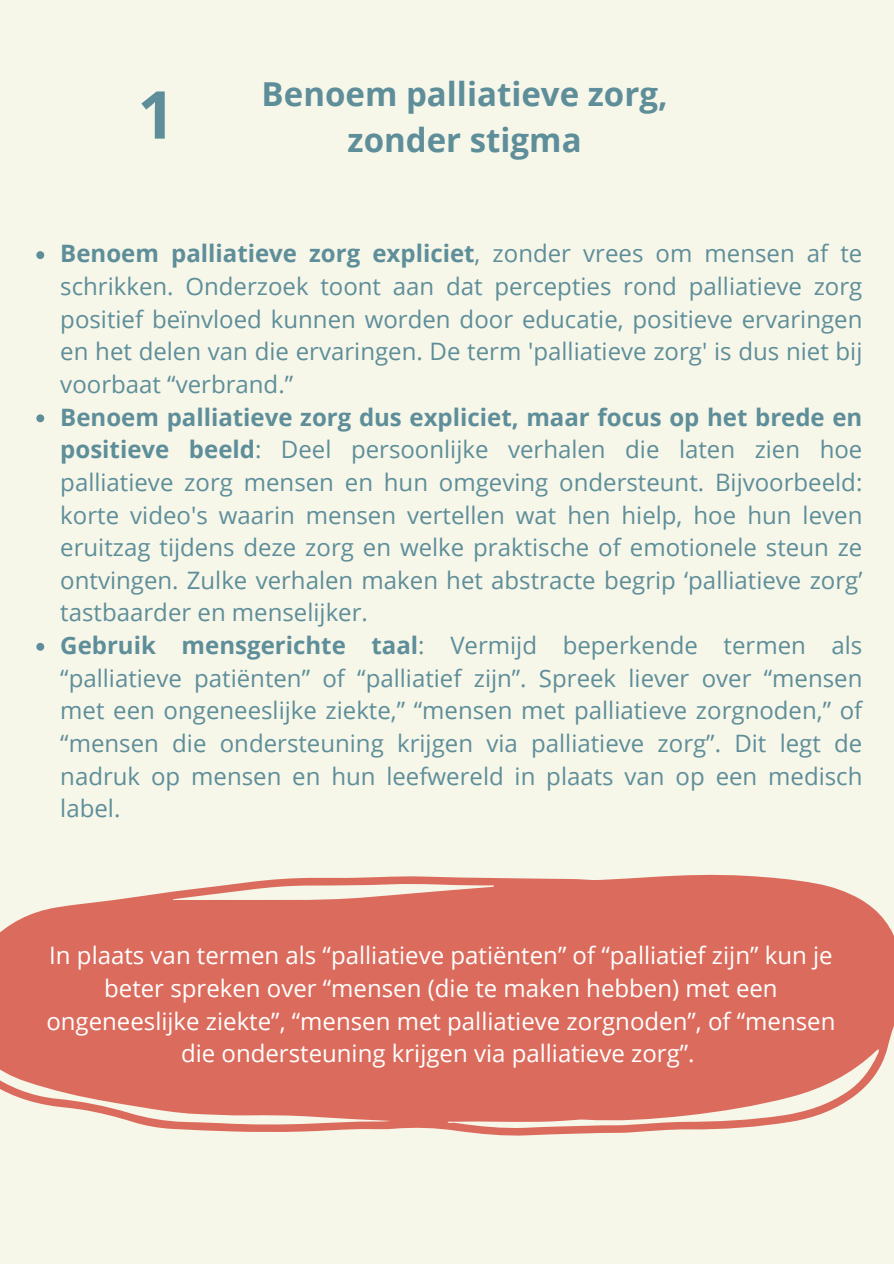
<style>
.page{position:relative;width:894px;height:1264px;background:#fff}
.page>*{position:absolute;margin:0;border:0;box-sizing:border-box;transform-origin:0 0}
.t1{font:700 66px "Open Sans";color:#5e8e99}
.t2{font:700 33px/46.2px "Open Sans";color:#5e8e99;text-align:center}
.t3{font:24px/32.7px "Open Sans";color:#5e8e99;text-align:justify}
.t4{font:24px/32.7px "Open Sans";color:#fff;text-align:center}
.s1{font-weight:700}
</style>
<div class="page">
<div style="left:0;top:0;width:893px;height:1263px;background:#f6f6e9"></div>
<svg style="left:0;top:874px;width:893px;height:262px;background:#de7e70"></svg>
<svg style="left:36px;top:251px;width:8px;height:8px"></svg>
<svg style="left:36px;top:414px;width:8px;height:8px"></svg>
<svg style="left:36px;top:643px;width:8px;height:7px"></svg>
<p class="t1" style="left:137px;top:68px;width:39px">1</p>
<p class="t2" style="left:261px;top:70px;width:407px">Benoem palliatieve zorg, zonder stigma</p>
<p class="t3" style="left:60px;top:237px;width:803px"><span class="s1">Benoem palliatieve zorg expliciet</span>, zonder vrees om mensen af te schrikken. Onderzoek toont aan dat percepties rond palliatieve zorg positief beïnvloed kunnen worden door educatie, positieve ervaringen en het delen van die ervaringen. De term 'palliatieve zorg' is dus niet bij voorbaat “verbrand.”</p>
<h1 class="t3" style="left:60px;top:400px;width:803px"><span class="s1">Benoem palliatieve zorg dus expliciet, maar focus op het brede en positieve beeld</span>: Deel persoonlijke verhalen die laten zien hoe palliatieve zorg mensen en hun omgeving ondersteunt. Bijvoorbeeld: korte video's waarin mensen vertellen wat hen hielp, hoe hun leven eruitzag tijdens deze zorg en welke praktische of emotionele steun ze ontvingen. Zulke verhalen maken het abstracte begrip ‘palliatieve zorg’ tastbaarder en menselijker.</h1>
<p class="t3" style="left:60px;top:628px;width:803px"><span class="s1">Gebruik mensgerichte taal</span>: Vermijd beperkende termen als “palliatieve patiënten” of “palliatief zijn”. Spreek liever over “mensen met een ongeneeslijke ziekte,” “mensen met palliatieve zorgnoden,” of “mensen die ondersteuning krijgen via palliatieve zorg”. Dit legt de nadruk op mensen en hun leefwereld in plaats van op een medisch label.</p>
<p class="t4" style="left:46px;top:938px;width:790px">In plaats van termen als “palliatieve patiënten” of “palliatief zijn” kun je beter spreken over “mensen (die te maken hebben) met een ongeneeslijke ziekte”, “mensen met palliatieve zorgnoden”, of “mensen die ondersteuning krijgen via palliatieve zorg”.</p>
</div>
